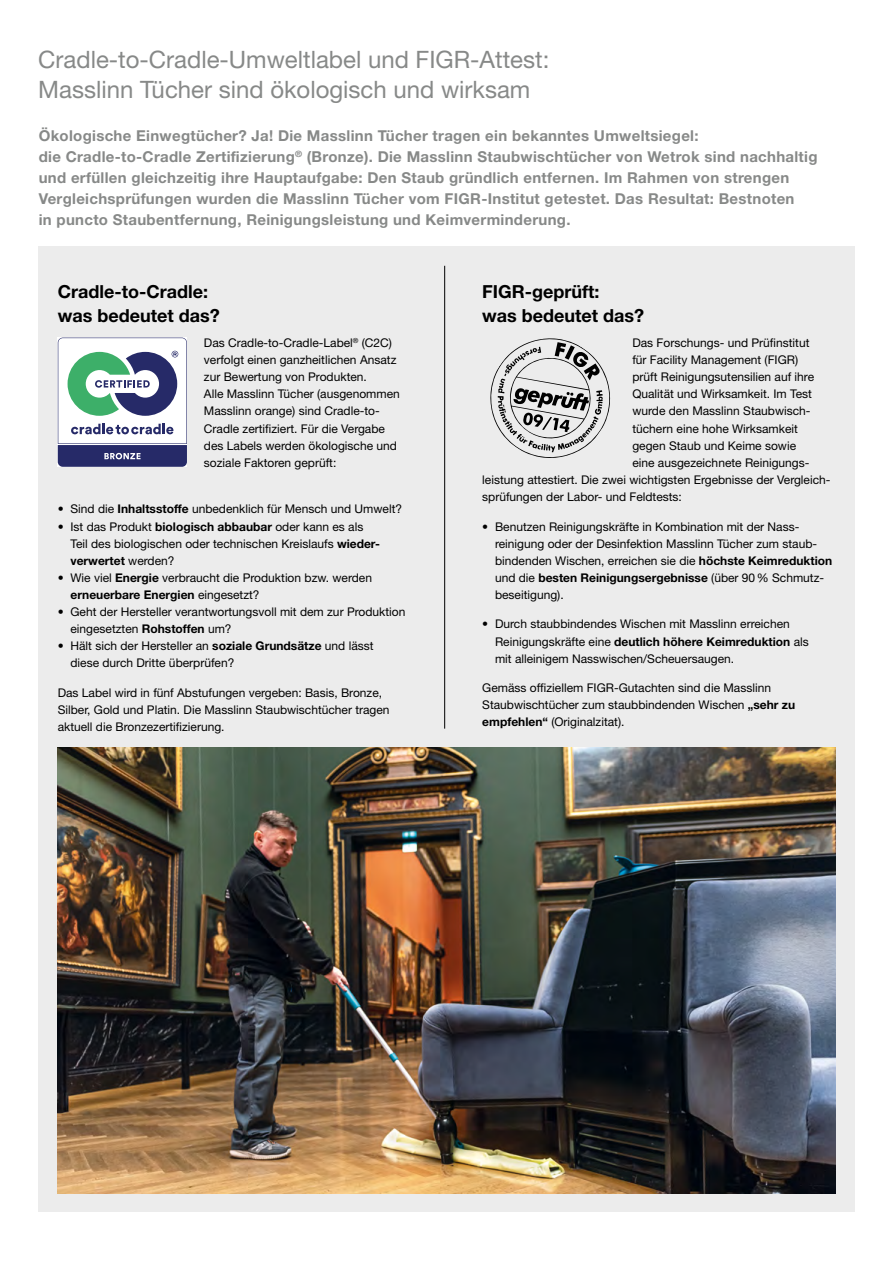
<style>
.page{position:relative;width:893px;height:1263px;background:#fff}
.page>*{position:absolute;margin:0;border:0;box-sizing:border-box;transform-origin:0 0}
.t1{font:24px "Helvetica Neue LT Pro";color:#878988}
.WT_P_Copyhead_medium{font:700 18px/24px "Helvetica Neue LT Pro";color:#000}
.t2{font:700 15px/21px "Helvetica Neue LT Pro";letter-spacing:.02em;color:#878988}
.WT_P_Copy{font:12px/17.1px "Helvetica Neue LT Pro";color:#000}
.s1{font-weight:700}
</style>
<div class="page">
<div style="left:39px;top:247px;width:816px;height:965px;background:#ececec"></div>
<img style="left:58px;top:748px;width:778px;height:445px">
<svg style="left:58px;top:338px;width:129px;height:129px;background:#9dadb9"></svg>
<svg style="left:490px;top:338px;width:120px;height:120px"></svg>
<hr style="left:444px;top:266px;width:1px;height:463px;background:#000">
<p class="t1" style="left:38px;top:45px;width:513px">Cradle-to-Cradle-Umweltlabel und FIGR-Attest:</p>
<p class="t1" style="left:38px;top:75px;width:494px">Masslinn Tücher sind ökologisch und wirksam</p>
<p class="t2" style="left:39px;top:125px;width:780px">Ökologische Einwegtücher? Ja! Die Masslinn Tücher tragen ein bekanntes Umweltsiegel:<br>die Cradle-to-Cradle Zertifizierung<sup>®</sup> (Bronze). Die Masslinn Staubwischtücher von Wetrok sind nachhaltig und erfüllen gleichzeitig ihre Hauptaufgabe: Den Staub gründlich entfernen. Im Rahmen von strengen Vergleichsprüfungen wurden die Masslinn Tücher vom FIGR-Institut getestet. Das Resultat: Bestnoten<br>in puncto Staubentfernung, Reinigungsleistung und Keimverminderung.</p>
<p class="WT_P_Copyhead_medium" style="left:58px;top:279px;width:163px">Cradle-to-Cradle: was bedeutet das?</p>
<p class="WT_P_Copy" style="left:204px;top:334px;width:197px">Das Cradle-to-Cradle-Label<sup>®</sup> (C2C) verfolgt einen ganzheitlichen Ansatz zur Bewertung von Produkten.<br>Alle Masslinn Tücher (ausgenommen Masslinn orange) sind Cradle-to-Cradle zertifiziert. Für die Vergabe des Labels werden ökologische und soziale Faktoren geprüft:</p>
<p class="WT_P_Copy" style="left:58px;top:500px;width:346px">• Sind die <span class="s1">Inhaltsstoffe</span> unbedenklich für Mensch und Umwelt?</p>
<p class="WT_P_Copy" style="left:71px;top:517px;width:310px;text-indent:-13px">• Ist das Produkt <span class="s1">biologisch abbaubar</span> oder kann es als<br>Teil des biologischen oder technischen Kreislaufs <span class="s1">wieder&shy;verwertet</span> werden?</p>
<p class="WT_P_Copy" style="left:71px;top:568px;width:303px;text-indent:-13px">• Wie viel <span class="s1">Energie</span> verbraucht die Produktion bzw. werden <span class="s1">erneuerbare Energien</span> eingesetzt?</p>
<p class="WT_P_Copy" style="left:71px;top:603px;width:336px;text-indent:-13px">• Geht der Hersteller verantwortungsvoll mit dem zur Produktion eingesetzten <span class="s1">Rohstoffen</span> um?</p>
<p class="WT_P_Copy" style="left:71px;top:637px;width:305px;text-indent:-13px">• Hält sich der Hersteller an <span class="s1">soziale Grundsätze</span> und lässt diese durch Dritte überprüfen?</p>
<p class="WT_P_Copy" style="left:58px;top:683px;width:333px">Das Label wird in fünf Abstufungen vergeben: Basis, Bronze,<br>Silber, Gold und Platin. Die Masslinn Staubwischtücher tragen aktuell die Bronzezertifizierung.</p>
<p class="WT_P_Copyhead_medium" style="left:482px;top:279px;width:163px">FIGR-geprüft:<br>was bedeutet das?</p>
<p class="WT_P_Copy" style="left:632px;top:334px;width:179px">Das Forschungs- und Prüfinstitut</p>
<p class="WT_P_Copy" style="left:632px;top:351px;width:167px">für Facility Management (FIGR)</p>
<p class="WT_P_Copy" style="left:632px;top:368px;width:183px">prüft Reinigungsutensilien auf ihre</p>
<p class="WT_P_Copy" style="left:632px;top:385px;width:181px">Qualität und Wirksamkeit. Im Test</p>
<p class="WT_P_Copy" style="left:632px;top:402px;width:179px">wurde den Masslinn Staubwisch-</p>
<p class="WT_P_Copy" style="left:632px;top:419px;width:167px">tüchern eine hohe Wirksamkeit</p>
<p class="WT_P_Copy" style="left:632px;top:436px;width:165px">gegen Staub und Keime sowie</p>
<p class="WT_P_Copy" style="left:632px;top:453px;width:177px">eine ausgezeichnete Reinigungs-</p>
<p class="WT_P_Copy" style="left:482px;top:470px;width:350px">leistung attestiert. Die zwei wichtigsten Ergebnisse der Vergleich-</p>
<p class="WT_P_Copy" style="left:482px;top:488px;width:201px">sprüfungen der Labor- und Feldtests:</p>
<p class="WT_P_Copy" style="left:495px;top:517px;width:339px;text-indent:-13px">• Benutzen Reinigungskräfte in Kombination mit der Nass&shy;reinigung oder der Desinfektion Masslinn Tücher zum staub&shy;bindenden Wischen, erreichen sie die <span class="s1">höchste Keimreduktion </span>und die <span class="s1">besten Reinigungsergebnisse</span> (über 90% Schmutz&shy;beseitigung).</p>
<p class="WT_P_Copy" style="left:495px;top:615px;width:315px;text-indent:-13px">• Durch staubbindendes Wischen mit Masslinn erreichen<br>Reinigungskräfte eine <span class="s1">deutlich höhere Keimreduktion</span> als mit alleinigem Nasswischen/Scheuersaugen.</p>
<p class="WT_P_Copy" style="left:482px;top:679px;width:314px">Gemäss offiziellem FIGR-Gutachten sind die Masslinn<br>Staubwischtücher zum staubbindenden Wischen <span class="s1">„sehr zu empfehlen“</span> (Originalzitat).</p>
</div>
